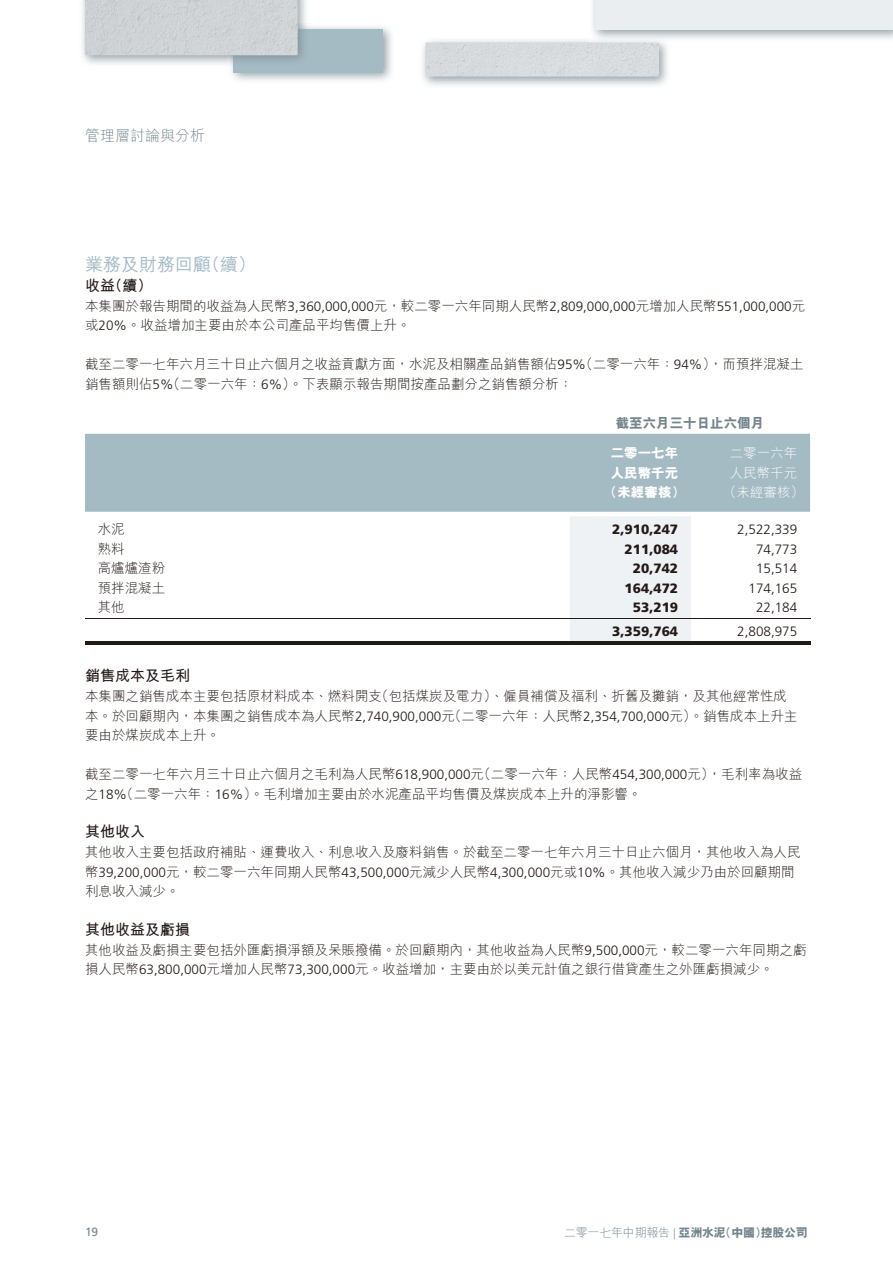
<style>
.page{position:relative;width:893px;height:1263px;background:#fff}
.page>*{position:absolute;margin:0;border:0;box-sizing:border-box;transform-origin:0 0}
.t1{font:18px "M Hei HK Medium E Ten B5 H";color:#a5bbc3}
.t2{font:15px "M Hei HK Bold E Ten B5 H";color:#231916}
.t3{font:15px "M Hei HK Light E Ten B5 H";color:#74858c}
.t4{font:13.5px/19.5px "M Hei HK Light E Ten B5 H";color:#231916}
.t5{font:300 13.5px "Frutiger LT Std";color:#231916}
.t6{font:900 13.5px "Frutiger LT Std";color:#231916}
.t7{font:13.5px "M Hei HK Xbold E Ten B5 H";color:#fff}
.t8{font:13.5px "M Hei HK Light E Ten B5 H";color:#fff}
.t9{font:13.5px "M Hei HK Xbold E Ten B5 H";color:#74858c}
.t10{font:12px "M Hei HK Xbold E Ten B5 H";letter-spacing:-.02em;color:#74858c}
.t11{font:12px "Frutiger LT Std";color:#74858c}
.s1{font-family:"M Hei HK Light E Ten B5 H";font-weight:400}
.s2{font-family:"Frutiger LT Std";font-weight:300}
.s3{font-family:"M Hei HK Light E Ten B5 H"}
</style>
<div class="page">
<img style="left:85px;top:0;width:808px;height:84px">
<div style="left:85px;top:434px;width:725px;height:78px;background:#a5bbc3"></div>
<div style="left:570px;top:516px;width:121px;height:125px;background:#eff2f4"></div>
<hr style="left:85px;top:618px;width:485px;height:1px;background:#231916">
<hr style="left:570px;top:618px;width:121px;height:1px;background:#231916">
<hr style="left:691px;top:618px;width:119px;height:1px;background:#231916">
<hr style="left:85px;top:641px;width:485px;height:3px;background:#231916">
<hr style="left:570px;top:641px;width:121px;height:3px;background:#231916">
<hr style="left:691px;top:641px;width:119px;height:3px;background:#231916">
<p class="t3" style="left:85px;top:130px;width:121px">管理層討論與分析</p>
<h1 class="t1" style="left:85px;top:258px;width:172px">業務及財務回顧（續）</h1>
<p class="t2" style="left:85px;top:280px;width:69px">收益（續）</p>
<p class="t5" style="left:85px;top:300px;width:722px"><span class="s1">本集團於報告期間的收益為人民幣</span>3,360,000,000<span class="s1">元，較二零一六年同期人民幣</span>2,809,000,000<span class="s1">元增加人民幣</span>551,000,000<span class="s1">元</span></p>
<p class="t4" style="left:85px;top:317px;width:327px">或<span class="s2">20%</span>。收益增加主要由於本公司產品平均售價上升。</p>
<p class="t4" style="left:85px;top:356px;width:720px">截至二零一七年六月三十日止六個月之收益貢獻方面，水泥及相關產品銷售額佔<span class="s2">95%</span>（二零一六年：<span class="s2">94%</span>），而預拌混凝土銷售額則佔<span class="s2">5%</span>（二零一六年：<span class="s2">6%</span>）。下表顯示報告期間按產品劃分之銷售額分析：</p>
<p class="t9" style="left:616px;top:418px;width:150px">截至六月三十日止六個月</p>
<p class="t7" style="left:611px;top:448px;width:69px">二零一七年</p>
<p class="t8" style="left:730px;top:448px;width:69px">二零一六年</p>
<p class="t7" style="left:611px;top:468px;width:69px">人民幣千元</p>
<p class="t8" style="left:730px;top:468px;width:69px">人民幣千元</p>
<p class="t7" style="left:604px;top:487px;width:82px">（未經審核）</p>
<p class="t8" style="left:723px;top:487px;width:83px">（未經審核）</p>
<p class="t4" style="left:98px;top:521px;width:28px">水泥</p>
<p class="t6" style="left:612px;top:522px;width:68px">2,910,247</p>
<p class="t5" style="left:737px;top:523px;width:62px">2,522,339</p>
<p class="t4" style="left:98px;top:541px;width:28px">熟料</p>
<p class="t6" style="left:624px;top:541px;width:55px">211,084</p>
<p class="t5" style="left:756px;top:542px;width:43px">74,773</p>
<p class="t4" style="left:98px;top:560px;width:69px">高爐爐渣粉</p>
<p class="t6" style="left:633px;top:561px;width:47px">20,742</p>
<p class="t5" style="left:756px;top:562px;width:43px">15,514</p>
<p class="t4" style="left:98px;top:580px;width:69px">預拌混凝土</p>
<p class="t6" style="left:624px;top:580px;width:55px">164,472</p>
<p class="t5" style="left:748px;top:581px;width:50px">174,165</p>
<p class="t4" style="left:98px;top:599px;width:28px">其他</p>
<p class="t6" style="left:633px;top:600px;width:47px">53,219</p>
<p class="t5" style="left:756px;top:601px;width:43px">22,184</p>
<p class="t6" style="left:612px;top:624px;width:68px">3,359,764</p>
<p class="t5" style="left:737px;top:625px;width:62px">2,808,975</p>
<p class="t2" style="left:85px;top:670px;width:106px">銷售成本及毛利</p>
<p class="t4" style="left:85px;top:688px;width:714px">本集團之銷售成本主要包括原材料成本、燃料開支（包括煤炭及電力）、僱員補償及福利、折舊及攤銷，及其他經常性成本。於回顧期內，本集團之銷售成本為人民幣<span class="s2">2,740,900,000</span>元（二零一六年：人民幣<span class="s2">2,354,700,000</span>元）。銷售成本上升主要由於煤炭成本上升。</p>
<p class="t4" style="left:85px;top:766px;width:719px">截至二零一七年六月三十日止六個月之毛利為人民幣<span class="s2">618,900,000</span>元（二零一六年：人民幣<span class="s2">454,300,000</span>元），毛利率為收益之<span class="s2">18%</span>（二零一六年：<span class="s2">16%</span>）。毛利增加主要由於水泥產品平均售價及煤炭成本上升的淨影響。</p>
<p class="t2" style="left:85px;top:826px;width:61px">其他收入</p>
<p class="t4" style="left:85px;top:844px;width:717px">其他收入主要包括政府補貼、運費收入、利息收入及廢料銷售。於截至二零一七年六月三十日止六個月，其他收入為人民幣<span class="s2">39,200,000</span>元，較二零一六年同期人民幣<span class="s2">43,500,000</span>元減少人民幣<span class="s2">4,300,000</span>元或<span class="s2">10%</span>。其他收入減少乃由於回顧期間利息收入減少。</p>
<p class="t2" style="left:85px;top:924px;width:106px">其他收益及虧損</p>
<p class="t4" style="left:85px;top:941px;width:723px">其他收益及虧損主要包括外匯虧損淨額及呆賬撥備。於回顧期內，其他收益為人民幣<span class="s2">9,500,000</span>元，較二零一六年同期之虧損人民幣<span class="s2">63,800,000</span>元增加人民幣<span class="s2">73,300,000</span>元。收益增加，主要由於以美元計值之銀行借貸產生之外匯虧損減少。</p>
<p class="t11" style="left:85px;top:1226px;width:15px">19</p>
<p class="t10" style="left:564px;top:1228px;width:245px"><span class="s3">二零一七年中期報告 |</span> 亞洲水泥（中國）控股公司</p>
</div>
